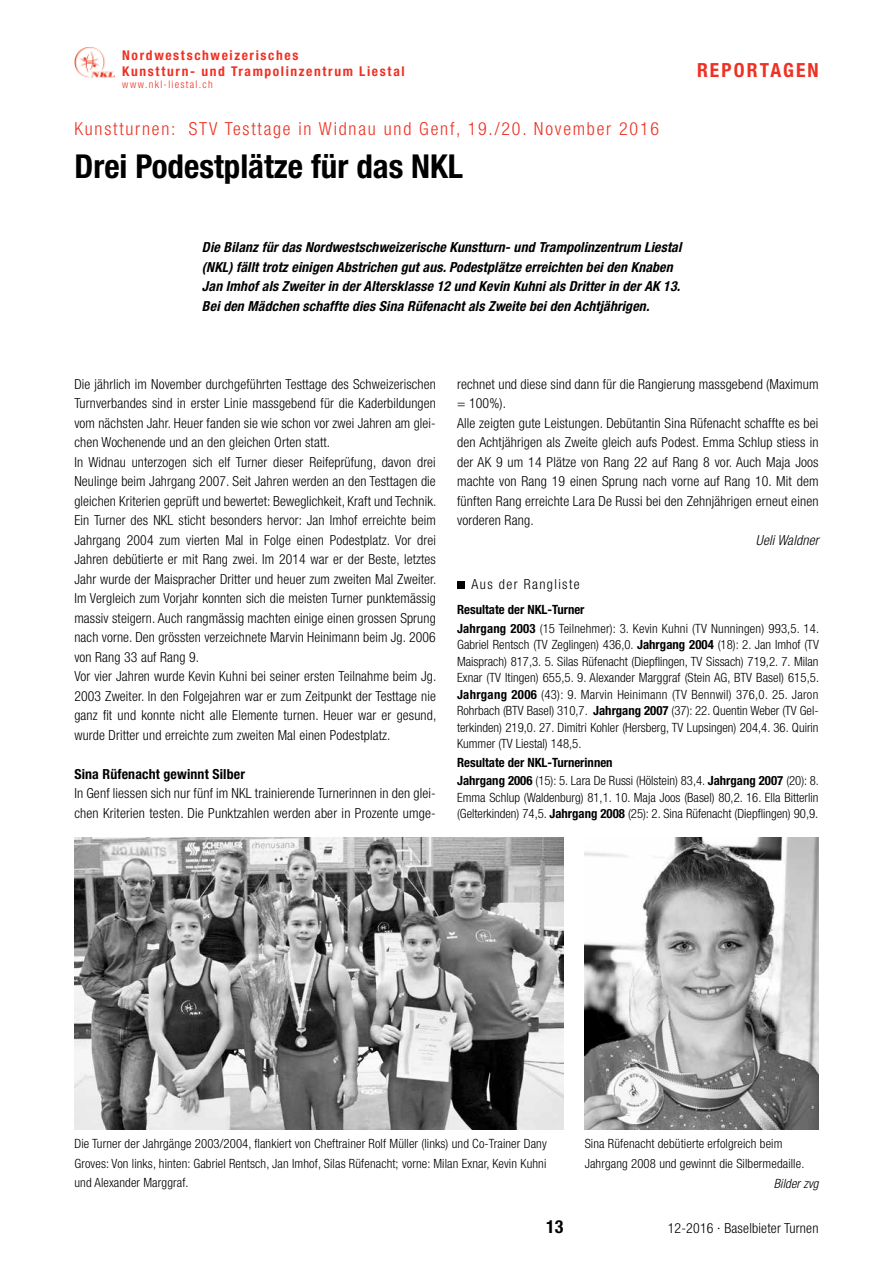
<style>
.page{position:relative;width:893px;height:1263px;background:#fff}
.page>*{position:absolute;margin:0;border:0;box-sizing:border-box;transform-origin:0 0}
.t1{font:700 condensed 33px "Helvetica Neue LT Std";color:#000}
.t2{font:700 condensed 19.5px "Helvetica Neue LT Std";letter-spacing:.11em;color:#ee3124}
.t3{font:300 condensed 18px "Helvetica Neue LT Std";letter-spacing:.1em;color:#ee3124}
.t4{font:700 condensed 18px "Helvetica Neue LT Std";color:#000}
.t5{font:300 condensed 13.8px/19.5px "Helvetica Neue LT Std";letter-spacing:.01em;color:#000}
.t6{font:italic 700 condensed 13.8px/19.5px "Helvetica Neue LT Std";letter-spacing:.01em;color:#000}
.t7{font:700 condensed 13.8px "Helvetica Neue LT Std";color:#000}
.t8{font:300 condensed 13.8px "Helvetica Neue LT Std";letter-spacing:.1em;color:#000}
.t9{font:italic 300 condensed 13.8px "Helvetica Neue LT Std";letter-spacing:.01em;color:#000}
.t10{font:700 condensed 13.5px/16.5px "Helvetica Neue LT Std";letter-spacing:.115em;color:#ee3124}
.t11{font:300 condensed 12.75px/16.5px "Helvetica Neue LT Std";letter-spacing:.01em;color:#000}
.t12{font:700 condensed 12.75px/18.6px "Helvetica Neue LT Std";color:#000}
.t13{font:italic 300 condensed 12.75px "Helvetica Neue LT Std";letter-spacing:.01em;color:#000}
.t14{font:300 condensed 10.5px "Helvetica Neue LT Std";letter-spacing:.125em;color:#ee3124}
.s1{font-weight:700}
.s2{font-weight:300}
</style>
<div class="page">
<img style="left:75px;top:47px;width:40px;height:30px">
<img style="left:74px;top:837px;width:489px;height:293px">
<img style="left:585px;top:837px;width:234px;height:293px">
<div style="left:457px;top:581px;width:8px;height:8px;background:#000"></div>
<p class="t10" style="left:122px;top:47px;width:284px">Nordwestschweizerisches<br>Kunstturn- und Trampolinzentrum Liestal</p>
<p class="t14" style="left:122px;top:78px;width:92px">www.nkl-liestal.ch</p>
<h3 class="t3" style="left:74px;top:118px;width:586px">Kunstturnen: STV Testtage in Widnau und Genf, 19./20. November 2016</h3>
<h1 class="t1" style="left:74px;top:147px;width:355px">Drei Podestplätze für das NKL</h1>
<h2 class="t2" style="left:697px;top:58px;width:123px">reportagen</h2>
<p class="t6" style="left:202px;top:238px;width:481px">Die Bilanz für das Nordwestschweizerische Kunstturn- und Trampolinzentrum Liestal (NKL) fällt trotz einigen Abstrichen gut aus. Podestplätze erreichten bei den Knaben Jan Imhof als Zweiter in der Altersklasse 12 und Kevin Kuhni als Dritter in der AK 13.<br>Bei den Mädchen schaffte dies Sina Rüfenacht als Zweite bei den Achtjährigen.</p>
<p class="t5" style="left:74px;top:374px;width:363px">Die jährlich im November durchgeführten Testtage des Schweizerischen Turnverbandes sind in erster Linie massgebend für die Kaderbildungen vom nächsten Jahr. Heuer fanden sie wie schon vor zwei Jahren am glei&shy;chen Wochenende und an den gleichen Orten statt.<br>In Widnau unterzogen sich elf Turner dieser Reifeprüfung, davon drei Neulinge beim Jahrgang 2007. Seit Jahren werden an den Testtagen die gleichen Kriterien geprüft und bewertet: Beweglichkeit, Kraft und Technik.<br>Ein Turner des NKL sticht besonders hervor: Jan Imhof erreichte beim Jahrgang 2004 zum vierten Mal in Folge einen Podestplatz. Vor drei Jahren debütierte er mit Rang zwei. Im 2014 war er der Beste, letztes Jahr wurde der Maispracher Dritter und heuer zum zweiten Mal Zweiter.<br>Im Vergleich zum Vorjahr konnten sich die meisten Turner punktemässig massiv steigern. Auch rangmässig machten einige einen grossen Sprung nach vorne. Den grössten verzeichnete Marvin Heinimann beim Jg. 2006 von Rang 33 auf Rang 9.<br>Vor vier Jahren wurde Kevin Kuhni bei seiner ersten Teilnahme beim Jg.<br>2003 Zweiter. In den Folgejahren war er zum Zeitpunkt der Testtage nie ganz fit und konnte nicht alle Elemente turnen. Heuer war er gesund, wurde Dritter und erreichte zum zweiten Mal einen Podestplatz.</p>
<p class="t7" style="left:74px;top:765px;width:172px">Sina Rüfenacht gewinnt Silber</p>
<p class="t5" style="left:74px;top:783px;width:363px">In Genf liessen sich nur fünf im NKL trainierende Turnerinnen in den glei&shy;chen Kriterien testen. Die Punktzahlen werden aber in Prozente umge-</p>
<p class="t5" style="left:457px;top:374px;width:363px">rechnet und diese sind dann für die Rangierung massgebend (Maximum = 100%).<br>Alle zeigten gute Leistungen. Debütantin Sina Rüfenacht schaffte es bei den Achtjährigen als Zweite gleich aufs Podest. Emma Schlup stiess in der AK 9 um 14 Plätze von Rang 22 auf Rang 8 vor. Auch Maja Joos machte von Rang 19 einen Sprung nach vorne auf Rang 10. Mit dem fünften Rang erreichte Lara De Russi bei den Zehnjährigen erneut einen vorderen Rang.</p>
<p class="t9" style="left:756px;top:532px;width:64px">Ueli Waldner</p>
<p class="t8" style="left:471px;top:576px;width:110px">Aus der Rangliste</p>
<p class="t11" style="left:457px;top:600px;width:364px;line-height:18.6px"><span class="s1">Resultate der NKL-Turner<br>Jahrgang 2003</span> (15 Teilnehmer): 3. Kevin Kuhni (TV Nunningen) 993,5. 14.</p>
<p class="t11" style="left:457px;top:636px;width:363px;text-align:justify">Gabriel Rentsch (TV Zeglingen) 436,0. <span class="s1">Jahrgang 2004</span> (18): 2. Jan Imhof (TV Maisprach) 817,3. 5. Silas Rüfenacht (Diepflingen, TV Sissach) 719,2. 7. Milan Exnar (TV Itingen) 655,5. 9. Alexander Marggraf (Stein AG, BTV Basel) 615,5.<br><span class="s1">Jahrgang 2006</span> (43): 9. Marvin Heinimann (TV Bennwil) 376,0. 25. Jaron Rohrbach (BTV Basel) 310,7. <span class="s1">Jahrgang 2007</span> (37): 22. Quentin Weber (TV Gel&shy;terkinden) 219,0. 27. Dimitri Kohler (Hersberg, TV Lupsingen) 204,4. 36. Quirin Kummer (TV Liestal) 148,5.</p>
<p class="t12" style="left:457px;top:753px;width:363px">Resultate der NKL-Turnerinnen<br>Jahrgang 2006 <span class="s2">(15): 5. Lara De Russi (Hölstein) 83,4.</span> Jahrgang 2007 <span class="s2">(20): 8.</span></p>
<p class="t11" style="left:457px;top:789px;width:363px">Emma Schlup (Waldenburg) 81,1. 10. Maja Joos (Basel) 80,2. 16. Ella Bitterlin (Gelterkinden) 74,5. <span class="s1">Jahrgang 2008</span> (25): 2. Sina Rüfenacht (Diepflingen) 90,9.</p>
<p class="t11" style="left:74px;top:1134px;width:474px;line-height:19.5px;text-align:justify">Die Turner der Jahrgänge 2003/2004, flankiert von Cheftrainer Rolf Müller (links) und Co-Trainer Dany Groves: Von links, hinten: Gabriel Rentsch, Jan Imhof, Silas Rüfenacht; vorne: Milan Exnar, Kevin Kuhni und Alexander Marggraf.</p>
<p class="t11" style="left:585px;top:1134px;width:221px;line-height:19.5px">Sina Rüfenacht debütierte erfolgreich beim<br>Jahrgang 2008 und gewinnt die Silbermedaille.</p>
<p class="t13" style="left:774px;top:1176px;width:46px">Bilder zvg</p>
<h3 class="t4" style="left:546px;top:1216px;width:19px">13</h3>
<p class="t5" style="left:668px;top:1218px;width:152px">12-2016 · Baselbieter Turnen</p>
</div>
